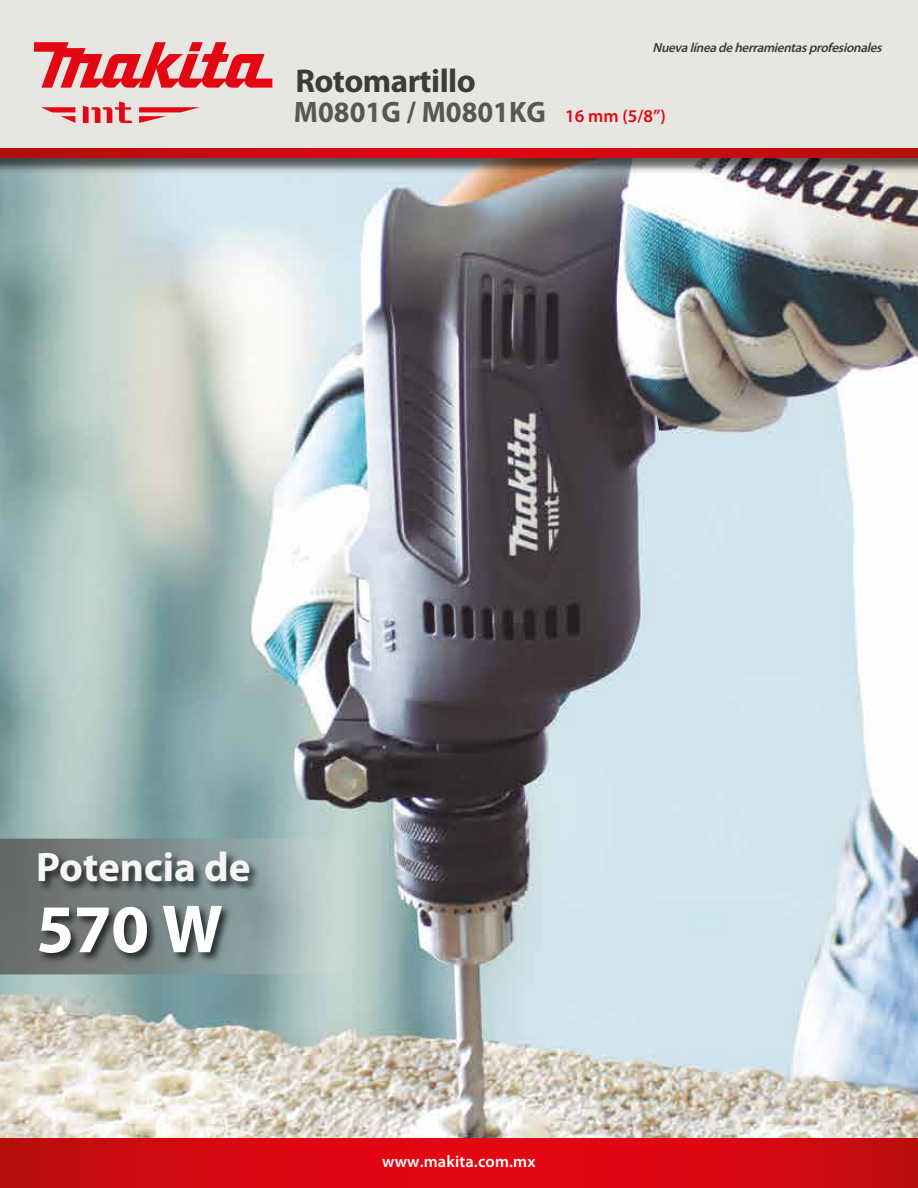
<style>
.page{position:relative;width:918px;height:1188px;background:#fff}
.page>*{position:absolute;margin:0;border:0;box-sizing:border-box;transform-origin:0 0}
.t1{font:700 68.7px "Myriad Pro";color:#fff}
.t2{font:700 41.4px "Myriad Pro";color:#f6f6f6}
.t3{font:700 33px "Myriad Pro";letter-spacing:-.015em;color:#3c3c3b}
.t4{font:700 29.7px "Myriad Pro";color:#575756;scale:.96 1}
.t5{font:600 16.5px "Myriad Pro";letter-spacing:.01em;color:#fff}
.t6{font:italic 600 13.2px "Myriad Pro";color:#3c3c3b}
.s1{font-weight:600;font-size:18px;color:#e30613}
</style>
<div class="page">
<img style="left:0;top:176px;width:918px;height:962px">
<img style="left:0;top:148px;width:918px;height:28px">
<div style="left:0;top:0;width:918px;height:148px;background:#e7e6e1"></div>
<svg style="left:0;top:149px;width:918px;height:8px;background:#ca0b0f"></svg>
<svg style="left:0;top:1138px;width:918px;height:50px;background:#d50811"></svg>
<svg style="left:34px;top:42px;width:238px;height:46px"></svg>
<svg style="left:83px;top:102px;width:49px;height:21px"></svg>
<svg style="left:41px;top:107px;width:34px;height:16px"></svg>
<svg style="left:139px;top:107px;width:61px;height:16px"></svg>
<svg style="left:0;top:839px;width:432px;height:135px;background:#9fafaf"></svg>
<img style="left:31px;top:842px;width:233px;height:141px">
<p class="t6" style="left:652px;top:39px;width:235px">Nuevalíneadeherramientasprofesionales</p>
<h3 class="t3" style="left:295px;top:59px;width:182px">Rotomartillo</h3>
<h3 class="t4" style="left:294px;top:93px;width:389px">M0801G / M0801KG <span class="s1">16 mm (5/8”)</span></h3>
<h2 class="t2" style="left:36px;top:841px;width:216px">Potencia de</h2>
<h1 class="t1" style="left:36px;top:884px;width:188px">570 W</h1>
<p class="t5" style="left:382px;top:1151px;width:155px">www.makita.com.mx</p>
</div>
